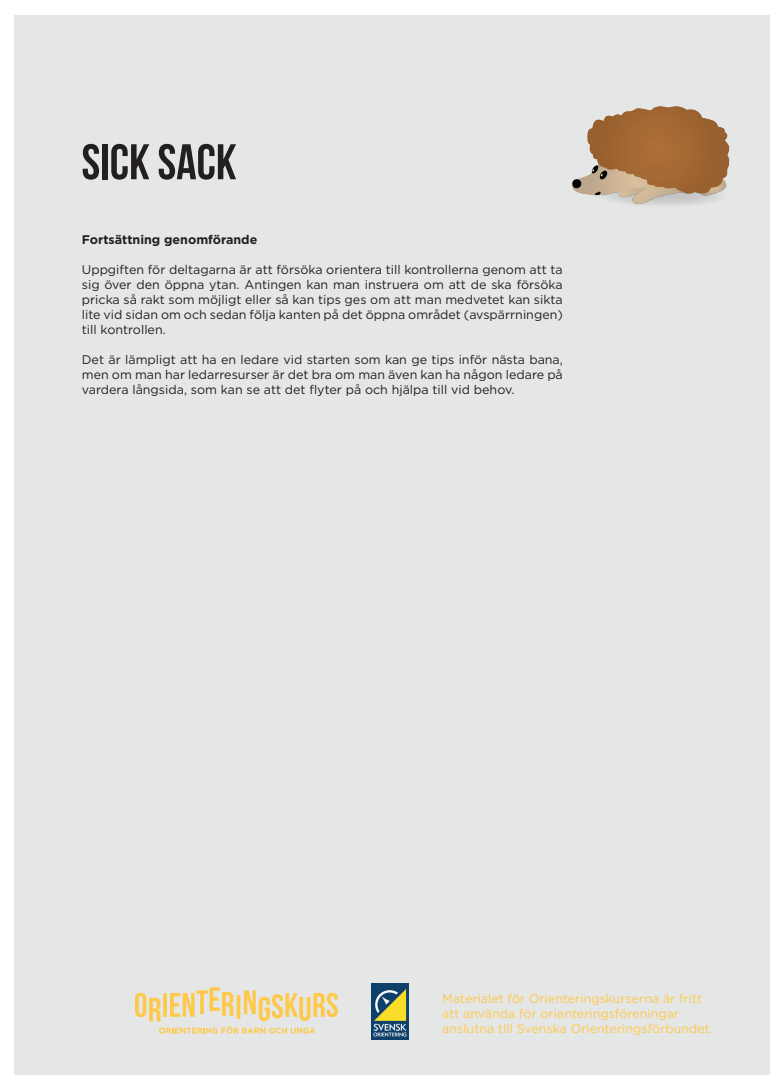
<style>
.page{position:relative;width:780px;height:1088px;background:#fff}
.page>*{position:absolute;margin:0;border:0;box-sizing:border-box;transform-origin:0 0}
.t1{font:50px "Bebas Neue";color:#231f20}
.t2{font:12.5px/15px "Gotham";color:#231f20;text-align:justify}
.t3{font:12.5px/15px "Gotham";color:#fec94b}
.t4{font:700 12.5px "Gotham";color:#231f20}
</style>
<div class="page">
<div style="left:14px;top:15px;width:755px;height:1059px;background:#e5e6e6"></div>
<img style="left:572px;top:106px;width:158px;height:99px">
<img style="left:371px;top:983px;width:37px;height:56px">
<svg style="left:135px;top:987px;width:203px;height:46px"></svg>
<h1 class="t1" style="left:81px;top:135px;width:156px">SICK SACK</h1>
<p class="t4" style="left:82px;top:231px;width:177px">Fortsättning genomförande</p>
<p class="t2" style="left:82px;top:262px;width:482px">Uppgiften för deltagarna är att försöka orientera till kontrollerna genom att ta sig över den öppna ytan. Antingen kan man instruera om att de ska försöka pricka så rakt som möjligt eller så kan tips ges om att man medvetet kan sikta lite vid sidan om och sedan följa kanten på det öppna området (avspärrningen) till kontrollen.</p>
<p class="t2" style="left:82px;top:352px;width:482px">Det är lämpligt att ha en ledare vid starten som kan ge tips inför nästa bana, men om man har ledarresurser är det bra om man även kan ha någon ledare på vardera långsida, som kan se att det flyter på och hjälpa till vid behov.</p>
<p class="t3" style="left:442px;top:991px;width:272px">Materialet för Orienteringskurserna är fritt att använda för orienteringsföreningar anslutna till Svenska Orienteringsförbundet.</p>
</div>
